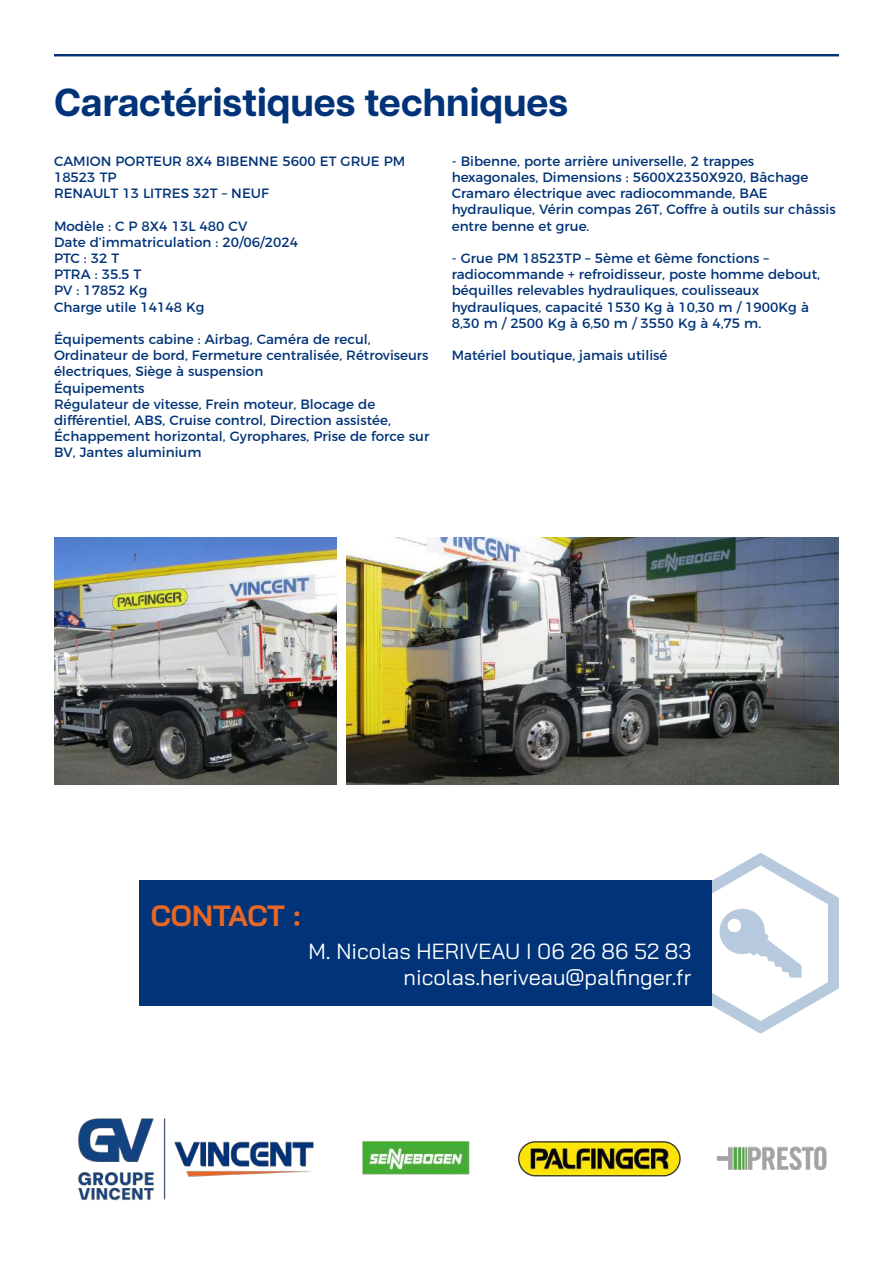
<style>
.page{position:relative;width:893px;height:1263px;background:#fff}
.page>*{position:absolute;margin:0;border:0;box-sizing:border-box;transform-origin:0 0}
.t1{font:700 39px "Articulat CF";color:#003378}
.t2{font:700 29.25px "Bai Jamjuree";letter-spacing:-.005em;color:#e76727}
.t3{font:21.9px/26.2px "Bai Jamjuree";color:#fff;text-align:right}
.t4{font:13.5px/16.2px "Montserrat";color:#003378}
</style>
<div class="page">
<hr style="left:54px;top:54px;width:785px;height:2px;background:#003378">
<img style="left:78px;top:1118px;width:749px;height:83px">
<svg style="left:711px;top:853px;width:128px;height:181px"></svg>
<div style="left:139px;top:880px;width:572px;height:126px;background:#003378"></div>
<img style="left:54px;top:537px;width:283px;height:247px">
<img style="left:347px;top:537px;width:492px;height:247px">
<h1 class="t1" style="left:54px;top:74px;width:515px">Caractéristiques techniques</h1>
<p class="t4" style="left:54px;top:152px;width:353px">CAMION PORTEUR 8X4 BIBENNE 5600 ET GRUE PM<br>18523 TP<br>RENAULT 13 LITRES 32T – NEUF</p>
<p class="t4" style="left:54px;top:217px;width:246px">Modèle : C P 8X4 13L 480 CV<br>Date d’immatriculation : 20/06/2024<br>PTC : 32 T<br>PTRA : 35.5 T<br>PV : 17852 Kg<br>Charge utile 14148 Kg</p>
<p class="t4" style="left:54px;top:330px;width:377px">Équipements cabine : Airbag, Caméra de recul, Ordinateur de bord, Fermeture centralisée, Rétroviseurs électriques, Siège à suspension<br>Équipements<br>Régulateur de vitesse, Frein moteur, Blocage de différentiel, ABS, Cruise control, Direction assistée, Échappement horizontal, Gyrophares, Prise de force sur BV, Jantes aluminium</p>
<p class="t4" style="left:452px;top:152px;width:385px">- Bibenne, porte arrière universelle, 2 trappes hexagonales, Dimensions : 5600X2350X920, Bâchage Cramaro électrique avec radiocommande, BAE hydraulique, Vérin compas 26T, Coffre à outils sur châssis entre benne et grue.</p>
<p class="t4" style="left:452px;top:249px;width:370px">- Grue PM 18523TP – 5ème et 6ème fonctions – radiocommande + refroidisseur, poste homme debout, béquilles relevables hydrauliques, coulisseaux hydrauliques, capacité 1530 Kg à 10,30 m / 1900Kg à 8,30 m / 2500 Kg à 6,50 m / 3550 Kg à 4,75 m.</p>
<p class="t4" style="left:452px;top:346px;width:217px">Matériel boutique, jamais utilisé</p>
<h2 class="t2" style="left:151px;top:898px;width:151px">CONTACT :</h2>
<h3 class="t3" style="left:309px;top:938px;width:384px">M. Nicolas HERIVEAU I 06 26 86 52 83 nicolas.heriveau@palfinger.fr</h3>
</div>
